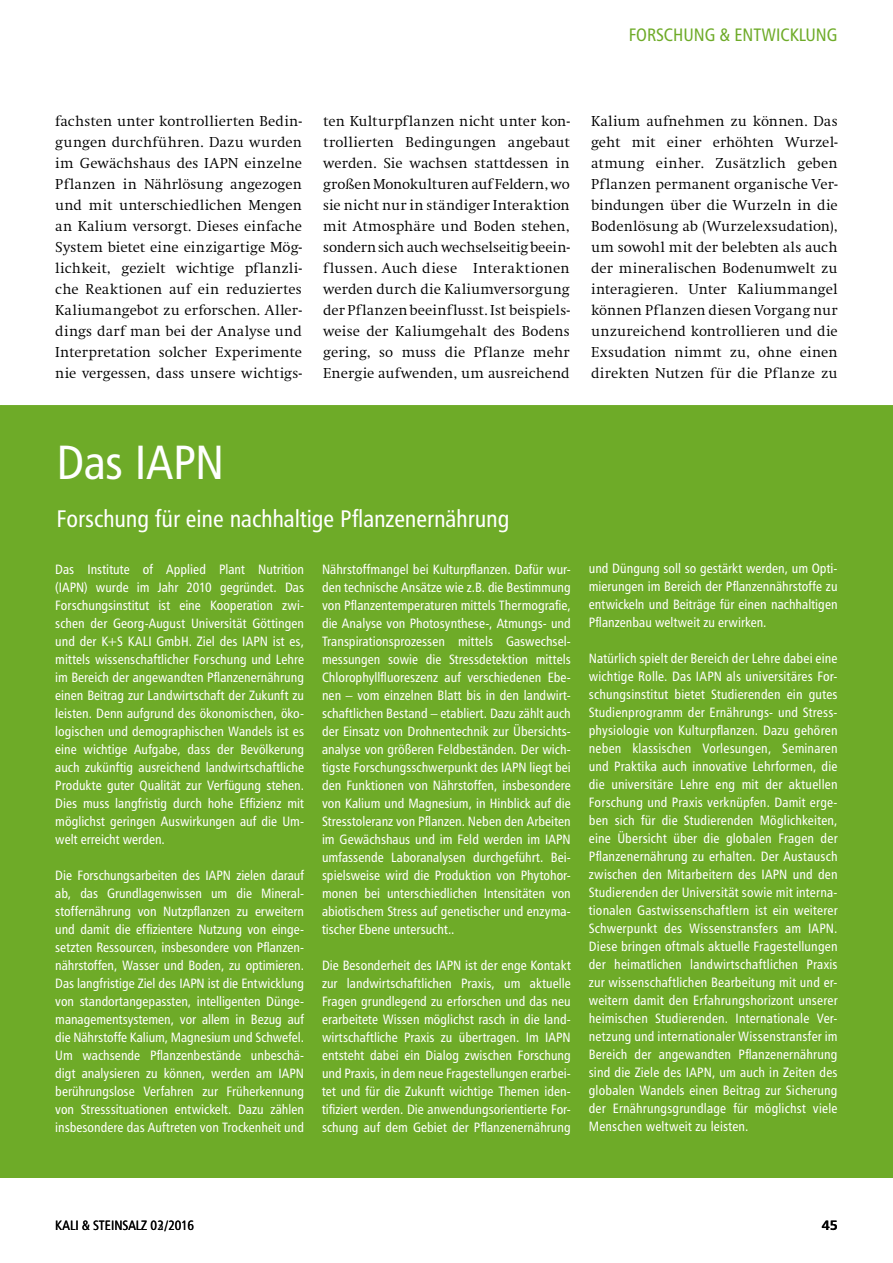
<style>
.page{position:relative;width:893px;height:1263px;background:#fff}
.page>*{position:absolute;margin:0;border:0;box-sizing:border-box;transform-origin:0 0}
.t1{font:48px "Humanist 777 BT Roman Condensed B";letter-spacing:-.015em;color:#fff}
.t2{font:24px "Humanist 777 BT Roman Condensed B";letter-spacing:-.005em;color:#fff}
.t3{font:18px "Humanist 777 BT Roman Condensed B";color:#6eab28}
.t4{font:300 15px/21px "Swift EF";letter-spacing:.01em;color:#000;text-align:justify}
.t5{font:13.5px/18px "Humanist 777 BT Roman Condensed B";color:#fff;text-align:justify}
.t6{font:13.5px "Humanist 777 BT Roman Condensed B";color:#000}
.t7{font:13.5px "Humanist 777 BT Bold B";color:#000}
</style>
<div class="page">
<div style="left:0;top:405px;width:893px;height:773px;background:#6eab28"></div>
<h3 class="t3" style="left:629px;top:24px;width:210px">Forschung &amp; Entwicklung</h3>
<p class="t4" style="left:55px;top:111px;width:248px">fachsten unter kontrollierten Bedin&shy;gungen durchführen. Dazu wurden im Gewächshaus des IAPN einzelne Pflanzen in Nährlösung angezogen und mit unterschiedlichen Mengen an Kalium versorgt. Dieses einfache System bietet eine einzigartige Mög&shy;lichkeit, gezielt wichtige pflanzli&shy;che Reaktionen auf ein reduziertes Kaliumangebot zu erforschen. Aller&shy;dings darf man bei der Analyse und Interpretation solcher Experimente nie vergessen, dass unsere wichtigs-</p>
<p class="t4" style="left:323px;top:111px;width:248px">ten Kulturpflanzen nicht unter kon&shy;trollierten Bedingungen angebaut werden. Sie wachsen stattdessen in großen Monokulturen auf Feldern, wo sie nicht nur in ständiger Interaktion mit Atmosphäre und Boden stehen, sondernsich auch wechselseitigbeein&shy;flussen. Auch -diese Interaktionen werden durch die Kaliumversorgung der Pflanzenbeeinflusst. Ist beispiels&shy;weise der Kaliumgehalt des Bodens gering, so muss die Pflanze mehr Energie aufwenden, um ausreichend</p>
<p class="t4" style="left:591px;top:111px;width:248px">Kalium aufnehmen zu können. Das geht mit einer erhöhten Wurzel&shy;atmung einher. Zusätzlich geben Pflanzen permanent organische Ver&shy;bindungen über die Wurzeln in die Bodenlösung ab (Wurzelexsudation), um sowohl mit der belebten als auch der mineralischen Bodenumwelt zu interagieren. Unter Kaliummangel können Pflanzen diesen Vorgang nur unzureichend kontrollieren und die Exsudation nimmt zu, ohne einen direkten Nutzen für die Pflanze zu</p>
<h1 class="t1" style="left:57px;top:432px;width:162px">Das IAPN</h1>
<h2 class="t2" style="left:57px;top:503px;width:455px">Forschung für eine nachhaltige Pflanzenernährung</h2>
<p class="t5" style="left:55px;top:560px;width:250px">Das Institute of Applied Plant Nutrition (IAPN) wurde im Jahr 2010 gegründet. Das Forschungsinstitut ist eine Kooperation zwi&shy;schen der Georg-August Universität Göttingen und der K+S KALI GmbH. Ziel des IAPN ist es, mittels wissenschaftlicher Forschung und Lehre im Bereich der angewandten Pflanzenernährung einen Beitrag zur Landwirtschaft der Zukunft zu leisten. Denn aufgrund des ökonomischen, öko&shy;logischen und demographischen Wandels ist es eine wichtige Aufgabe, dass der Bevölkerung auch zukünftig ausreichend landwirtschaftliche Produkte guter Qualität zur Verfügung stehen.<br>Dies muss langfristig durch hohe Effizienz mit möglichst geringen Auswirkungen auf die Um&shy;welt erreicht werden.</p>
<p class="t5" style="left:55px;top:866px;width:250px;text-align:left">Die Forschungsarbeiten des IAPN zielen darauf ab, das Grundlagenwissen um die Mineral&shy;stoffernährung von N utzpflanzen zu erweitern und damit die effizientere N utzung von einge&shy;setzten Ressourcen, insbesondere von Pflanzen&shy;nährstoffen, Wasser und Boden, zu optimieren.<br>Das langfristige Ziel des IAPN ist die Entwicklung von standortangepassten, intelligenten Dünge&shy;managementsystemen, vor allem in Bezug auf die Nährstoffe Kalium, Magnesium und Schwefel.<br>Um wachsende Pflanzenbestände unbeschä&shy;digt analysieren zu können, werden am IAPN berührungslose Verfahren zur Früherkennung von Stresssituationen entwickelt. Dazu zählen insbesondere das Auftreten von Trockenheit und</p>
<p class="t5" style="left:322px;top:560px;width:250px;text-align:left">Nährstoffmangel bei Kulturpflanzen. Dafür wur&shy;den technische Ansätze wie z.B. die Bestimmung von Pflanzentemperaturen mittels Thermografie, die Analyse von Photosynthese-, Atmungs- und Transpirationsprozessen mittels Gaswechsel&shy;messungen sowie die Stressdetektion mittels Chlorophyllfluoreszenz auf verschiedenen Ebe&shy;nen – vom einzelnen Blatt bis in den landwirt&shy;schaftlichen Bestand – etabliert. Dazu zählt auch der Einsatz von Drohnentechnik zur Übersichts&shy;analyse von größeren Feldbeständen. Der wich&shy;tigste Forschungsschwerpunkt des IAPN liegt bei den Funktionen von Nährstoffen, insbesondere von Kalium und Magnesium, in Hinblick auf die Stresstoleranz von Pflanzen. Neben den Arbeiten im Gewächshaus und im Feld werden im IAPN umfassende Laboranalysen durchgeführt. Bei&shy;spielsweise wird die Produktion von Phytohor&shy;monen bei unterschiedlichen Intensitäten von abiotischem Stress auf genetischer und enzyma&shy;tischer Ebene untersucht..</p>
<p class="t5" style="left:322px;top:955px;width:250px;text-align:left">Die Besonderheit des IAPN ist der enge Kontakt zur landwirtschaftlichen Praxis, um aktuelle Fragen grundlegend zu erforschen und das neu erarbeitete Wissen möglichst rasch in die land&shy;wirtschaftliche Praxis zu übertragen. Im IAPN entsteht dabei ein Dialog zwischen Forschung und Praxis, in dem neue Fragestellungen erarbei&shy;tet und für die Zukunft wichtige Themen iden&shy;tifiziert werden. Die anwendungsorientierte For&shy;schung auf dem Gebiet der Pflanzenernährung</p>
<p class="t5" style="left:589px;top:559px;width:250px">und Düngung soll so gestärkt werden, um Opti&shy;mierungen im Bereich der Pflanzennährstoffe zu entwickeln und Beiträge für einen nachhaltigen Pflanzenbau weltweit zu erwirken.</p>
<p class="t5" style="left:589px;top:649px;width:250px">Natürlich spielt der Bereich der Lehre dabei eine wichtige Rolle. Das IAPN als universitäres For&shy;schungsinstitut bietet Studierenden ein gutes Studienprogramm der Ernährungs- und Stress&shy;physiologie von Kulturpflanzen. Dazu gehören neben klassischen Vorlesungen, Seminaren und Praktika auch innovative Lehrformen, die die universitäre Lehre eng mit der aktuellen Forschung und Praxis verknüpfen. Damit erge&shy;ben sich für die Studierenden Möglichkeiten, eine Übersicht über die globalen Fragen der Pflanzenernährung zu erhalten. Der Austausch zwischen den Mitarbeitern des IAPN und den Studierenden der Universität sowie mit interna&shy;tionalen Gastwissenschaftlern ist ein weiterer Schwerpunkt des Wissenstransfers am IAPN.<br>Diese bringen oftmals aktuelle Fragestellungen der heimatlichen landwirtschaftlichen Praxis zur wissenschaftlichen Bearbeitung mit und er&shy;weitern damit den Erfahrungshorizont unserer heimischen Studierenden. Internationale Ver&shy;netzung und internationaler Wissenstransfer im Bereich der angewandten Pflanzenernährung sind die Ziele des IAPN, um auch in Zeiten des globalen Wandels einen Beitrag zur Sicherung der Ernährungsgrundlage für möglichst viele Menschen weltweit zu leisten.</p>
<p class="t6" style="left:55px;top:1216px;width:140px">Kali &amp; Steinsalz 02/2016</p>
<p class="t7" style="left:822px;top:1216px;width:18px">45</p>
<p class="t6" style="left:158px;top:1216px;width:8px">3</p>
</div>
